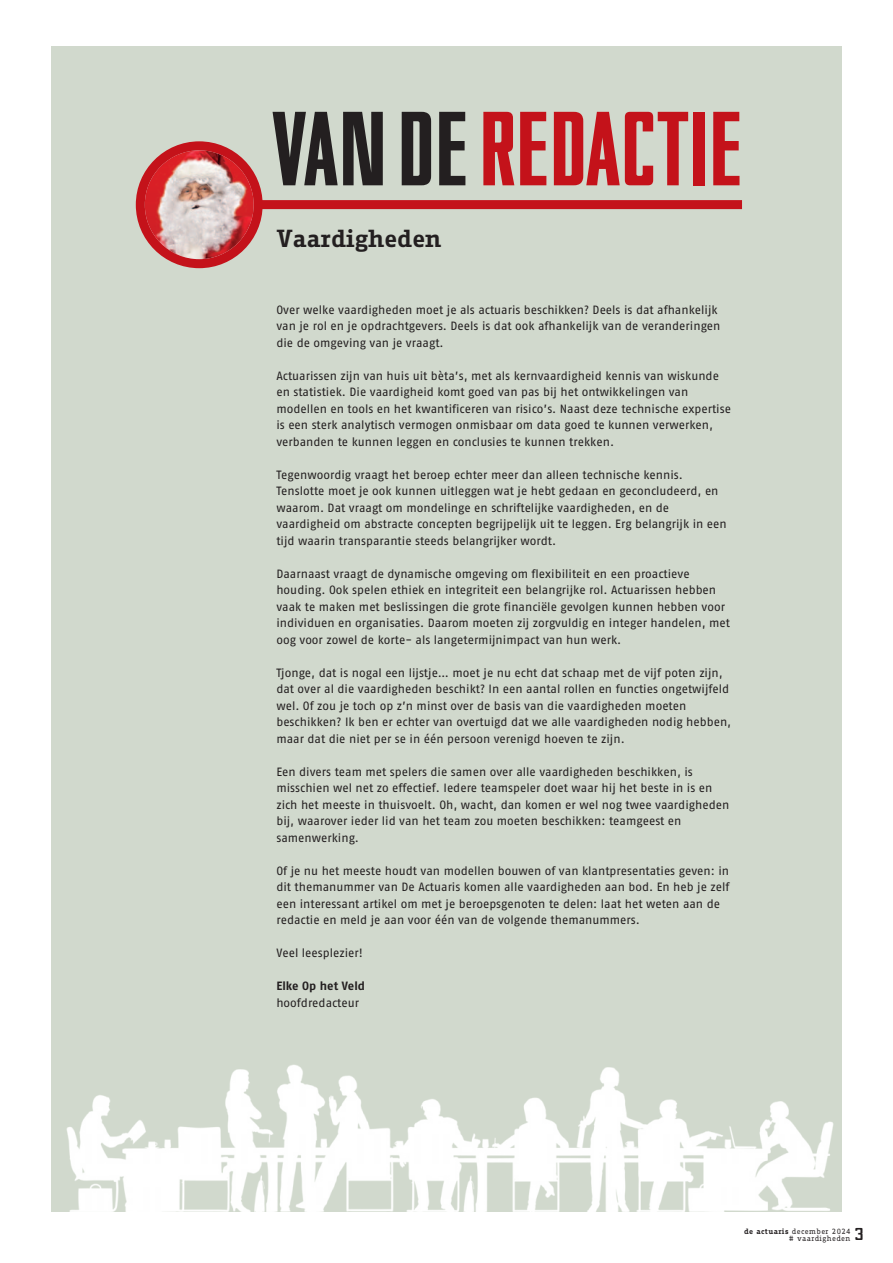
<style>
.page{position:relative;width:893px;height:1263px;background:#fff}
.page>*{position:absolute;margin:0;border:0;box-sizing:border-box;transform-origin:0 0}
.t1{font:105px "Nesobrite Cd Bl";color:#c4121a}
.t2{font:700 24px "Fago Correspondence Serif Pro";color:#231f20}
.t3{font:18px "Nesobrite Sc Bl";color:#231f20}
.t4{font:12px/16.5px "Fago OT";color:#231f20}
.t5{font:700 12px "Fago OT";color:#231f20}
.t6{font:7.5px "Fago Correspondence Serif Pro";letter-spacing:.05em;color:#231f20}
.s1{color:#231f20}
.s2{font-weight:700}
</style>
<div class="page">
<div style="left:51px;top:47px;width:791px;height:1165px;background:#d1d9cd"></div>
<img style="left:66px;top:1064px;width:768px;height:148px">
<div style="left:257px;top:200px;width:485px;height:9px;background:#c4121a"></div>
<svg style="left:136px;top:141px;width:127px;height:127px"></svg>
<p class="t1" style="left:271px;top:88px;width:473px"><span class="s1">VANDE</span>REDACTIE</p>
<p class="t2" style="left:276px;top:229px;width:167px">Vaardigheden</p>
<p class="t4" style="left:276px;top:302px;width:446px">Over welke vaardigheden moet je als actuaris beschikken? Deels is dat afhankelijk van je rol en je opdrachtgevers. Deels is dat ook afhankelijk van de veranderingen die de omgeving van je vraagt.</p>
<p class="t4" style="left:276px;top:368px;width:456px">Actuarissen zijn van huis uit bèta’s, met als kernvaardigheid kennis van wiskunde en statistiek. Die vaardigheid komt goed van pas bij het ontwikkelingen van modellen en tools en het kwantificeren van risico’s. Naast deze technische expertise is een sterk analytisch vermogen onmisbaar om data goed te kunnen verwerken, verbanden te kunnen leggen en conclusies te kunnen trekken.</p>
<p class="t4" style="left:276px;top:467px;width:452px">Tegenwoordig vraagt het beroep echter meer dan alleen technische kennis.<br>Tenslotte moet je ook kunnen uitleggen wat je hebt gedaan en geconcludeerd, en waarom. Dat vraagt om mondelinge en schriftelijke vaardigheden, en de vaardigheid om abstracte concepten begrijpelijk uit te leggen. Erg belangrijk in een tijd waarin transparantie steeds belangrijker wordt.</p>
<p class="t4" style="left:276px;top:566px;width:455px">Daarnaast vraagt de dynamische omgeving om flexibiliteit en een proactieve houding. Ook spelen ethiek en integriteit een belangrijke rol. Actuarissen hebben vaak te maken met beslissingen die grote financiële gevolgen kunnen hebben voor individuen en organisaties. Daarom moeten zij zorgvuldig en integer handelen, met oog voor zowel de korte- als langetermijnimpact van hun werk.</p>
<p class="t4" style="left:276px;top:665px;width:456px">Tjonge, dat is nogal een lijstje… moet je nu echt dat schaap met de vijf poten zijn, dat over al die vaardigheden beschikt? In een aantal rollen en functies ongetwijfeld wel. Of zou je toch op z’n minst over de basis van die vaardigheden moeten beschikken? Ik ben er echter van overtuigd dat we alle vaardigheden nodig hebben, maar dat die niet per se in één persoon verenigd hoeven te zijn.</p>
<p class="t4" style="left:276px;top:764px;width:454px">Een divers team met spelers die samen over alle vaardigheden beschikken, is misschien wel net zo effectief. Iedere teamspeler doet waar hij het beste in is en zich het meeste in thuisvoelt. Oh, wacht, dan komen er wel nog twee vaardigheden bij, waarover ieder lid van het team zou moeten beschikken: teamgeest en samenwerking.</p>
<p class="t4" style="left:276px;top:863px;width:455px">Of je nu het meeste houdt van modellen bouwen of van klantpresentaties geven: in dit themanummer van De Actuaris komen alle vaardigheden aan bod. En heb je zelf een interessant artikel om met je beroepsgenoten te delen: laat het weten aan de redactie en meld je aan voor één van de volgende themanummers.</p>
<p class="t4" style="left:276px;top:946px;width:88px">Veel leesplezier!</p>
<p class="t5" style="left:276px;top:981px;width:90px">Elke Op het Veld</p>
<p class="t4" style="left:276px;top:995px;width:84px">hoofdredacteur</p>
<p class="t6" style="left:744px;top:1228px;width:108px"><span class="s2">de actuaris</span> december 2024</p>
<p class="t3" style="left:855px;top:1223px;width:10px">3</p>
<p class="t6" style="left:789px;top:1236px;width:63px"># vaardigheden</p>
</div>
